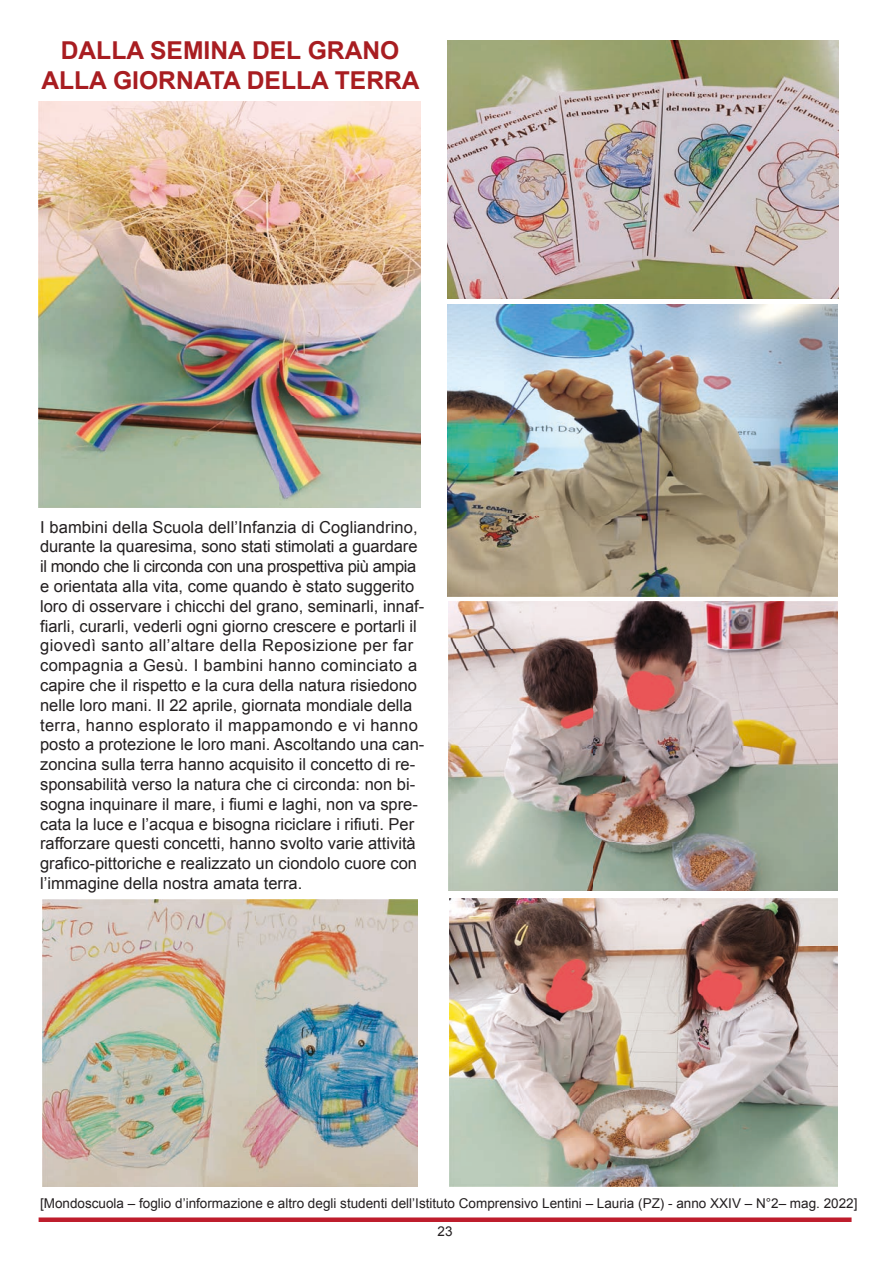
<style>
.page{position:relative;width:893px;height:1263px;background:#fff}
.page>*{position:absolute;margin:0;border:0;box-sizing:border-box;transform-origin:0 0}
.t1{font:700 24.6px/29.5px "Arial";color:#a81d21;text-align:center}
.t2{font:16.5px/19.8px "Arial";color:#231f20}
.t3{font:13.5px "Arial";color:#231f20}
</style>
<div class="page">
<div style="left:39px;top:1217px;width:813px;height:5px;background:#be1d2c"></div>
<img style="left:39px;top:101px;width:382px;height:407px">
<img style="left:43px;top:900px;width:374px;height:287px">
<img style="left:447px;top:40px;width:392px;height:259px">
<img style="left:447px;top:304px;width:390px;height:293px">
<img style="left:448px;top:602px;width:389px;height:289px">
<img style="left:449px;top:898px;width:388px;height:289px">
<h1 class="t1" style="left:41px;top:37px;width:380px">DALLA SEMINA DEL GRANO<br>ALLA GIORNATA DELLA TERRA</h1>
<p class="t2" style="left:40px;top:517px;width:386px">I bambini della Scuola dell’Infanzia di Cogliandrino, durante la quaresima, sono stati stimolati a guardare il mondo che li circonda con una prospettiva più ampia e orientata alla vita, come quando è stato suggerito loro di osservare i chicchi del grano, seminarli, innaf&shy;fiarli, curarli, vederli ogni giorno crescere e portarli il giovedì santo all’altare della Reposizione per far compagnia a Gesù. I bambini hanno cominciato a capire che il rispetto e la cura della natura risiedono nelle loro mani. Il 22 aprile, giornata mondiale della terra, hanno esplorato il mappamondo e vi hanno posto a protezione le loro mani. Ascoltando una can&shy;zoncina sulla terra hanno acquisito il concetto di re&shy;sponsabilità verso la natura che ci circonda: non bi&shy;sogna inquinare il mare, i fiumi e laghi, non va spre&shy;cata la luce e l’acqua e bisogna riciclare i rifiuti. Per rafforzare questi concetti, hanno svolto varie attività grafico-pittoriche e realizzato un ciondolo cuore con l’immagine della nostra amata terra.</p>
<p class="t3" style="left:40px;top:1194px;width:819px">[Mondoscuola – foglio d’informazione e altro degli studenti dell’Istituto Comprensivo Lentini – Lauria (PZ) - anno XXIV – N°2– mag. 2022]</p>
<p class="t3" style="left:438px;top:1222px;width:17px">23</p>
</div>
